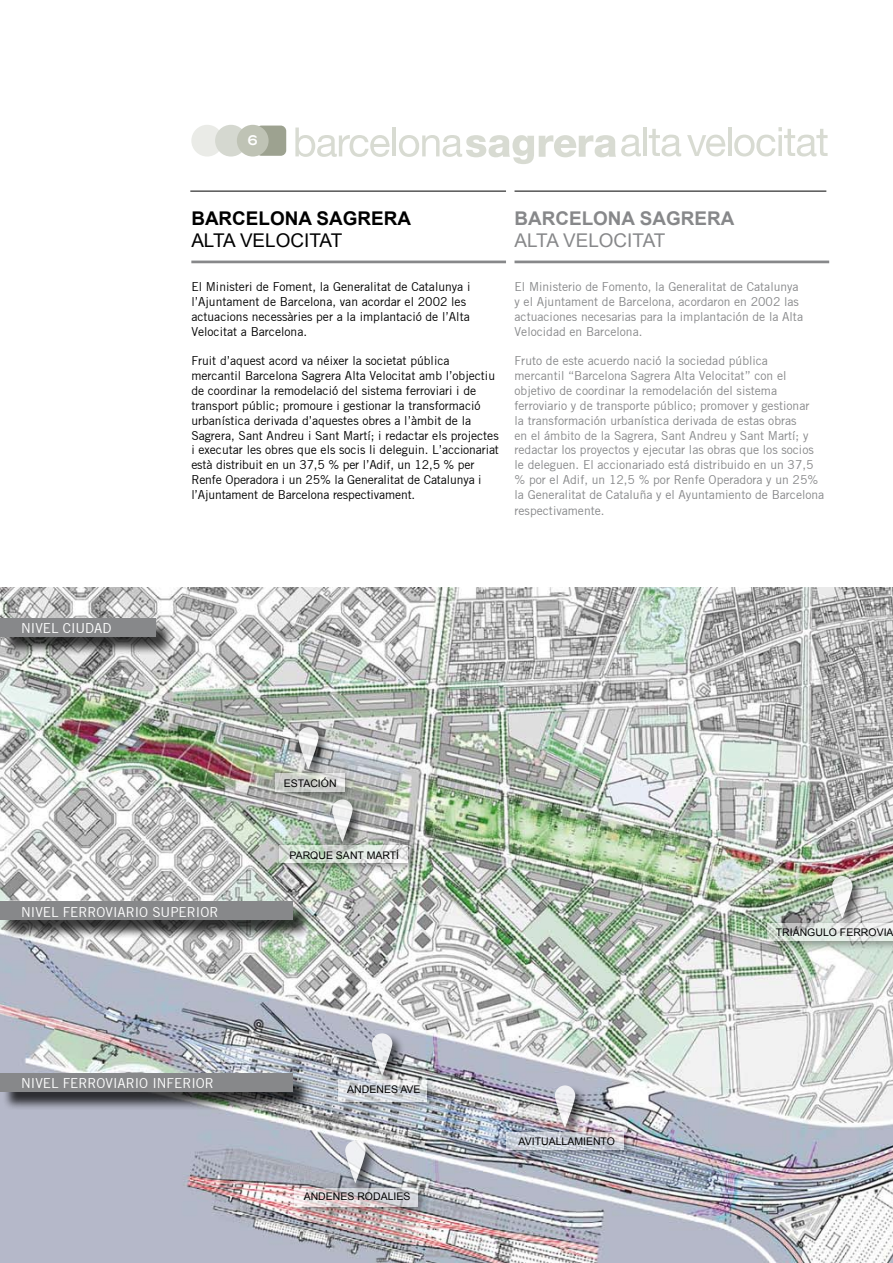
<style>
.page{position:relative;width:893px;height:1263px;background:#fff}
.page>*{position:absolute;margin:0;border:0;box-sizing:border-box;transform-origin:0 0}
.t1{font:700 18.9px/21.6px "Arial";color:#000}
.t2{font:700 18.9px/21.6px "Arial";color:#87888a}
.t3{font:13.5px "Trade Gothic";color:#fff}
.t4{font:13.5px "Trade Gothic LH Bold Extended";color:#fff}
.t5{font:12.15px/14.9px "Trade Gothic";color:#87888a}
.t6{font:12.15px/14.9px "Trade Gothic";color:#000}
.t7{font:10.5px "Arial";color:#000}
.s1{font-weight:400}
</style>
<div class="page">
<div style="left:256px;top:126px;width:30px;height:30px;background:#9da290;border-radius:6px"></div>
<div style="left:191px;top:125px;width:32px;height:32px;background:#eaebe7;border-radius:50%"></div>
<div style="left:215px;top:125px;width:32px;height:32px;background:#d5d8d0;border-radius:50%"></div>
<div style="left:237px;top:125px;width:32px;height:32px;background:#bfc3b5;border-radius:50%"></div>
<hr style="left:643px;top:127px;width:4px;height:29px;background:#d8dbd2">
<svg style="left:649px;top:129px;width:32px;height:27px"></svg>
<svg style="left:687px;top:135px;width:38px;height:21px"></svg>
<hr style="left:728px;top:127px;width:3px;height:29px;background:#bfc3b5">
<svg style="left:734px;top:127px;width:94px;height:29px"></svg>
<svg style="left:295px;top:127px;width:95px;height:30px"></svg>
<hr style="left:392px;top:127px;width:4px;height:29px;background:#d8dbd2">
<svg style="left:399px;top:135px;width:242px;height:29px"></svg>
<hr style="left:191px;top:261px;width:315px;height:2px;background:#87888a">
<hr style="left:514px;top:261px;width:315px;height:2px;background:#87888a">
<hr style="left:190px;top:191px;width:316px;height:1px;background:#000">
<hr style="left:514px;top:191px;width:312px;height:1px;background:#000">
<img style="left:0;top:588px;width:893px;height:675px">
<div style="left:763px;top:918px;width:130px;height:33px;background:#000;opacity:.75"></div>
<svg style="left:767px;top:924px;width:126px;height:17px"></svg>
<div style="left:290px;top:1182px;width:140px;height:35px;background:#000;opacity:.75"></div>
<svg style="left:295px;top:1188px;width:123px;height:18px;background:#dad2d4"></svg>
<div style="left:501px;top:1126px;width:134px;height:34px;background:#000;opacity:.75"></div>
<svg style="left:506px;top:1132px;width:118px;height:17px;background:#cdd0d8"></svg>
<div style="left:333px;top:1074px;width:106px;height:38px;background:#000;opacity:.75"></div>
<svg style="left:338px;top:1080px;width:89px;height:21px;background:#d5d9dd"></svg>
<div style="left:274px;top:839px;width:146px;height:35px;background:#000;opacity:.75"></div>
<svg style="left:279px;top:845px;width:129px;height:18px;background:#d9e2da"></svg>
<div style="left:271px;top:768px;width:85px;height:35px;background:#000;opacity:.75"></div>
<svg style="left:275px;top:774px;width:69px;height:18px"></svg>
<div style="left:2px;top:904px;width:310px;height:35px;background:#000;opacity:.75"></div>
<div style="left:0;top:901px;width:293px;height:19px;background:#87888a"></div>
<div style="left:2px;top:1075px;width:310px;height:35px;background:#000;opacity:.75"></div>
<div style="left:0;top:1073px;width:293px;height:19px;background:#87888a"></div>
<div style="left:295px;top:725px;width:36px;height:57px;background:#000;opacity:.75"></div>
<svg style="left:298px;top:727px;width:21px;height:43px"></svg>
<div style="left:329px;top:798px;width:36px;height:56px;background:#000;opacity:.75"></div>
<svg style="left:332px;top:799px;width:21px;height:43px"></svg>
<div style="left:829px;top:874px;width:36px;height:57px;background:#000;opacity:.75"></div>
<svg style="left:832px;top:876px;width:20px;height:42px"></svg>
<div style="left:552px;top:1084px;width:36px;height:56px;background:#000;opacity:.75"></div>
<svg style="left:555px;top:1085px;width:20px;height:43px"></svg>
<div style="left:369px;top:1031px;width:36px;height:57px;background:#000;opacity:.75"></div>
<svg style="left:372px;top:1033px;width:20px;height:43px"></svg>
<div style="left:342px;top:1139px;width:36px;height:57px;background:#000;opacity:.75"></div>
<svg style="left:345px;top:1141px;width:21px;height:42px"></svg>
<div style="left:2px;top:620px;width:172px;height:35px;background:#000;opacity:.75"></div>
<div style="left:0;top:618px;width:155px;height:19px;background:#87888a"></div>
<p class="t3" style="left:21px;top:620px;width:92px">NIVEL CIUDAD</p>
<p class="t4" style="left:248px;top:132px;width:11px">6</p>
<p class="t1" style="left:191px;top:208px;width:221px">BARCELONA SAGRERA<br><span class="s1">ALTA VELOCITAT</span></p>
<p class="t6" style="left:191px;top:279px;width:281px">El Ministeri de Foment, la Generalitat de Catalunya i l’Ajuntament de Barcelona, van acordar el 2002 les actuacions necessàries per a la implantació de l’Alta Velocitat a Barcelona.</p>
<p class="t6" style="left:191px;top:353px;width:309px">Fruit d’aquest acord va néixer la societat pública mercantil Barcelona Sagrera Alta Velocitat amb l’objectiu de coordinar la remodelació del sistema ferroviari i de transport públic; promoure i gestionar la transformació urbanística derivada d’aquestes obres a l’àmbit de la Sagrera, Sant Andreu i Sant Martí; i redactar els projectes i executar les obres que els socis li deleguin. L’accionariat està distribuit en un 37,5 % per l’Adif, un 12,5 % per Renfe Operadora i un 25% la Generalitat de Catalunya i l’Ajuntament de Barcelona respectivament.</p>
<p class="t2" style="left:514px;top:208px;width:221px">BARCELONA SAGRERA<br><span class="s1">ALTA VELOCITAT</span></p>
<p class="t5" style="left:514px;top:279px;width:290px">El Ministerio de Fomento, la Generalitat de Catalunya y el Ajuntament de Barcelona, acordaron en 2002 las actuaciones necesarias para la implantación de la Alta Velocidad en Barcelona.</p>
<p class="t5" style="left:514px;top:353px;width:311px">Fruto de este acuerdo nació la sociedad pública<br>mercantil “Barcelona Sagrera Alta Velocitat” con el objetivo de coordinar la remodelación del sistema ferroviario y de transporte público; promover y gestionar<br>la transformación urbanística derivada de estas obras<br>en el ámbito de la Sagrera, Sant Andreu y Sant Martí; y redactar los proyectos y ejecutar las obras que los socios le deleguen. El accionariado está distribuido en un 37,5 % por el Adif, un 12,5 % por Renfe Operadora y un 25% la Generalitat de Cataluña y el Ayuntamiento de Barcelona</p>
<p class="t5" style="left:514px;top:503px;width:92px">respectivamente.</p>
<p class="t3" style="left:21px;top:904px;width:199px">NIVEL FERROVIARIO SUPERIOR</p>
<p class="t3" style="left:21px;top:1075px;width:194px">NIVEL FERROVIARIO INFERIOR</p>
<p class="t7" style="left:284px;top:777px;width:54px">ESTACIÓN</p>
<p class="t7" style="left:289px;top:849px;width:111px">PARQUE SANT MARTÍ</p>
<p class="t7" style="left:347px;top:1082px;width:75px">ANDENES AVE</p>
<p class="t7" style="left:304px;top:1190px;width:108px">ANDENES RODALIES</p>
<p class="t7" style="left:518px;top:1134px;width:98px">AVITUALLAMIENTO</p>
<p class="t7" style="left:776px;top:925px;width:119px">TRIÁNGULO FERROVIA</p>
</div>
